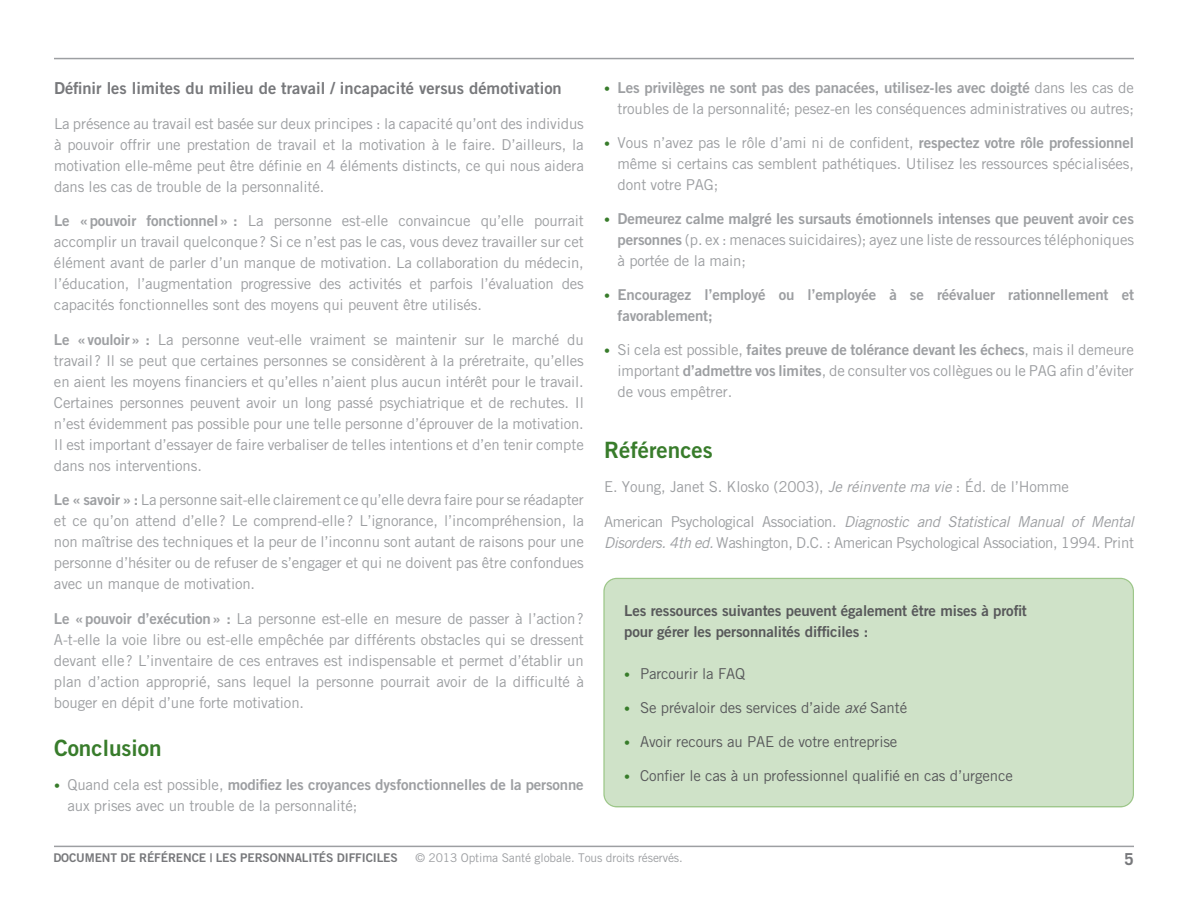
<style>
.page{position:relative;width:1188px;height:918px;background:#fff}
.page>*{position:absolute;margin:0;border:0;box-sizing:border-box;transform-origin:0 0}
.t1{font:22.5px "Trade Gothic Bold Two";color:#387c2b}
.t2{font:16.5px "Trade Gothic Bold Two";color:#77787b}
.t3{font:700 16.5px "Trade Gothic";color:#77787b}
.t4{font:15px/21px "Trade Gothic";letter-spacing:-.01em;color:#9d9fa2;text-align:justify}
.t5{font:15px/21px "Trade Gothic Bold Two";letter-spacing:-.01em;color:#9d9fa2}
.t6{font:15px "Trade Gothic";letter-spacing:-.01em;color:#58595b}
.t7{font:15px/21px "Trade Gothic Bold Two";letter-spacing:-.01em;color:#58595b}
.t8{font:12px "Trade Gothic Bold Two";letter-spacing:-.01em;color:#77787b}
.t9{font:12px "Trade Gothic";letter-spacing:-.01em;color:#9d9fa2}
.s1{font-family:"Trade Gothic Bold Two"}
.s2{font-family:"Trade Gothic";font-size:12px;color:#387c2b}
.s3{font-family:"Trade Gothic"}
.s4{font-size:12px;color:#387c2b}
.s5{font-style:italic}
</style>
<div class="page">
<hr style="left:54px;top:58px;width:1080px;height:1px;background:#9d9fa2">
<hr style="left:54px;top:846px;width:1080px;height:1px;background:#9d9fa2">
<div style="left:603px;top:578px;width:531px;height:229px;background:#cfe2c8"></div>
<p class="t2" style="left:54px;top:78px;width:509px">Définir les limites du milieu de travail / incapacité versus démotivation</p>
<p class="t4" style="left:54px;top:113px;width:531px">La présence au travail est basée sur deux principes : la capacité qu’ont des individus à pouvoir offrir une prestation de travail et la motivation à le faire. D’ailleurs, la motivation elle-même peut être définie en 4 éléments distincts, ce qui nous aidera dans les cas de trouble de la personnalité.</p>
<p class="t4" style="left:54px;top:210px;width:531px"><span class="s1">Le «pouvoir fonctionnel» :</span> La personne est-elle convaincue qu’elle pourrait accomplir un travail quelconque? Si ce n’est pas le cas, vous devez travailler sur cet élément avant de parler d’un manque de motivation. La collaboration du médecin, l’éducation, l’augmentation progressive des activités et parfois l’évaluation des capacités fonctionnelles sont des moyens qui peuvent être utilisés.</p>
<p class="t4" style="left:54px;top:329px;width:531px"><span class="s1">Le «vouloir» :</span> La personne veut-elle vraiment se maintenir sur le marché du travail? Il se peut que certaines personnes se considèrent à la préretraite, qu’elles en aient les moyens financiers et qu’elles n’aient plus aucun intérêt pour le travail.<br>Certaines personnes peuvent avoir un long passé psychiatrique et de rechutes. Il n’est évidemment pas possible pour une telle personne d’éprouver de la motivation.<br>Il est important d’essayer de faire verbaliser de telles intentions et d’en tenir compte dans nos interventions.</p>
<p class="t4" style="left:54px;top:489px;width:531px"><span class="s1">Le « savoir » :</span> La personne sait-elle clairement ce qu’elle devra faire pour se réadapter et ce qu’on attend d’elle? Le comprend-elle? L’ignorance, l’incompréhension, la non maîtrise des techniques et la peur de l’inconnu sont autant de raisons pour une personne d’hésiter ou de refuser de s’engager et qui ne doivent pas être confondues avec un manque de motivation.</p>
<p class="t4" style="left:54px;top:608px;width:531px"><span class="s1">Le «pouvoir d’exécution» :</span> La personne est-elle en mesure de passer à l’action?<br>A-t-elle la voie libre ou est-elle empêchée par différents obstacles qui se dressent devant elle? L’inventaire de ces entraves est indispensable et permet d’établir un plan d’action approprié, sans lequel la personne pourrait avoir de la difficulté à bouger en dépit d’une forte motivation.</p>
<h1 class="t1" style="left:54px;top:734px;width:109px">Conclusion</h1>
<p class="t5" style="left:54px;top:774px;width:531px"><span class="s2">•</span> <span class="s3">Quand cela est possible,</span> modifiez les croyances dysfonctionnelles de la personne</p>
<p class="t4" style="left:67px;top:795px;width:291px">aux prises avec un trouble de la personnalité;</p>
<p class="t5" style="left:604px;top:77px;width:531px"><span class="s2">•</span> Les privilèges ne sont pas des panacées, utilisez-les avec doigté <span class="s3">dans les cas de</span></p>
<p class="t4" style="left:618px;top:98px;width:518px">troubles de la personnalité; pesez-en les conséquences administratives ou autres;</p>
<p class="t4" style="left:618px;top:132px;width:518px;text-indent:-14px"><span class="s4">•</span> Vous n’avez pas le rôle d’ami ni de confident, <span class="s1">respectez votre rôle professionnel </span>même si certains cas semblent pathétiques. Utilisez les ressources spécialisées, dont votre PAG;</p>
<p class="t5" style="left:604px;top:208px;width:531px"><span class="s2">•</span> Demeurez calme malgré les sursauts émotionnels intenses que peuvent avoir ces</p>
<p class="t4" style="left:618px;top:229px;width:518px"><span class="s1">personnes</span> (p. ex : menaces suicidaires); ayez une liste de ressources téléphoniques à portée de la main;</p>
<p class="t5" style="left:618px;top:284px;width:518px;text-indent:-14px"><span class="s2">•</span> Encouragez l’employé ou l’employée à se réévaluer rationnellement et favorablement;</p>
<p class="t5" style="left:604px;top:339px;width:531px"><span class="s2">•</span> <span class="s3">Si cela est possible,</span> faites preuve de tolérance devant les échecs<span class="s3">, mais il demeure</span></p>
<p class="t4" style="left:618px;top:360px;width:518px">important <span class="s1">d’admettre vos limites</span>, de consulter vos collègues ou le PAG afin d’éviter de vous empêtrer.</p>
<h1 class="t1" style="left:604px;top:436px;width:110px">Références</h1>
<p class="t4" style="left:604px;top:476px;width:466px">E. Young, Janet S. Klosko (2003), <span class="s5">Je réinvente ma vie</span> : Éd. de l’Homme</p>
<p class="t4" style="left:604px;top:511px;width:531px">American Psychological Association. <span class="s5">Diagnostic and Statistical Manual of Mental<br>Disorders. 4th ed.</span> Washington, D.C. : American Psychological Association, 1994. Print</p>
<p class="t7" style="left:624px;top:600px;width:404px">Les ressources suivantes peuvent également être mises à profit pour gérer les personnalités difficiles :</p>
<p class="t6" style="left:624px;top:665px;width:122px"><span class="s4">•</span> Parcourir la FAQ</p>
<p class="t6" style="left:624px;top:699px;width:284px"><span class="s4">•</span> Se prévaloir des services d’aide <span class="s5">axé</span> Santé</p>
<p class="t6" style="left:624px;top:733px;width:275px"><span class="s4">•</span> Avoir recours au PAE de votre entreprise</p>
<p class="t6" style="left:624px;top:767px;width:390px"><span class="s4">•</span> Confier le cas à un professionnel qualifié en cas d’urgence</p>
<p class="t8" style="left:53px;top:850px;width:346px">Document de référence | Les personnalités difficiles</p>
<p class="t9" style="left:415px;top:850px;width:269px">© 2013 Optima Santé globale. Tous droits réservés.</p>
<p class="t3" style="left:1124px;top:849px;width:11px">5</p>
</div>
